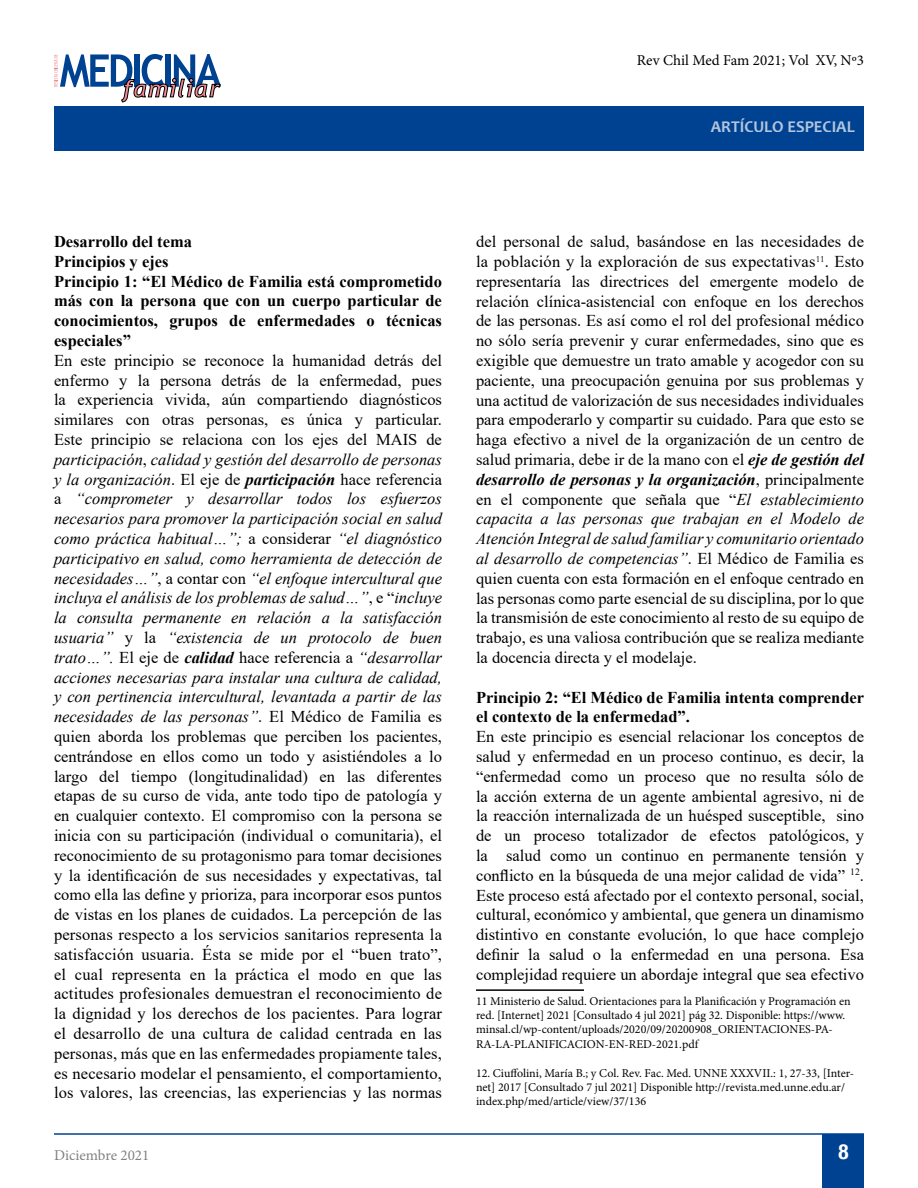
<style>
.page{position:relative;width:918px;height:1188px;background:#fff}
.page>*{position:absolute;margin:0;border:0;box-sizing:border-box;transform-origin:0 0}
.t1{font:700 condensed 21px "Helvetica Neue";color:#fff}
.t2{font:16.5px/19.8px "Times New Roman";color:#000;text-align:justify}
.t3{font:700 16.5px/19.8px "Times New Roman";color:#000;text-align:justify}
.t4{font:700 16.5px "Candara";color:#fff}
.t5{font:15px "Minion Pro";color:#000}
.t6{font:12px/14.4px "Minion Pro";color:#000}
.s1{font-style:italic}
.s2{font-weight:700;font-style:italic}
</style>
<div class="page">
<div style="left:54px;top:106px;width:810px;height:45px;background:#004292"></div>
<svg style="left:54px;top:54px;width:167px;height:49px"></svg>
<div style="left:823px;top:1134px;width:41px;height:54px;background:#004292"></div>
<hr style="left:476px;top:989px;width:108px;height:2px;background:#000">
<hr style="left:54px;top:1133px;width:810px;height:2px;background:#004292">
<p class="t5" style="left:637px;top:50px;width:229px">Rev Chil Med Fam 2021; Vol XV, Nº3</p>
<p class="t4" style="left:711px;top:116px;width:145px">ARTÍCULO ESPECIAL</p>
<p class="t3" style="left:54px;top:231px;width:140px">Desarrollo del tema</p>
<p class="t3" style="left:54px;top:251px;width:116px">Principios y ejes</p>
<p class="t3" style="left:54px;top:271px;width:390px">Principio 1: “El Médico de Familia está comprometido más con la persona que con un cuerpo particular de conocimientos, grupos de enfermedades o técnicas especiales”</p>
<p class="t2" style="left:54px;top:350px;width:390px">En este principio se reconoce la humanidad detrás del enfermo y la persona detrás de la enfermedad, pues la experiencia vivida, aún compartiendo diagnósticos similares con otras personas, es única y particular.<br>Este principio se relaciona con los ejes del MAIS de <span class="s1">participación</span>, <span class="s1">calidad y gestión del desarrollo de personas y la organización</span>. El eje de <span class="s2">participación</span> hace referencia a <span class="s1">“comprometer y desarrollar todos los esfuerzos necesarios para promover la participación social en salud como práctica habitual…”;</span> a considerar <span class="s1">“el diagnóstico participativo en salud, como herramienta de detección de necesidades…”</span>, a contar con <span class="s1">“el enfoque intercultural que incluya el análisis de los problemas de salud…”</span>, e “<span class="s1">incluye la consulta permanente en relación a la satisfacción usuaria”</span> y la <span class="s1">“existencia de un protocolo de buen trato…”.</span> El eje de <span class="s2">calidad</span> hace referencia a <span class="s1">“desarrollar acciones necesarias para instalar una cultura de calidad, y con pertinencia intercultural, levantada a partir de las necesidades de las personas”</span>. El Médico de Familia es quien aborda los problemas que perciben los pacientes, centrándose en ellos como un todo y asistiéndoles a lo largo del tiempo (longitudinalidad) en las diferentes etapas de su curso de vida, ante todo tipo de patología y en cualquier contexto. El compromiso con la persona se inicia con su participación (individual o comunitaria), el reconocimiento de su protagonismo para tomar decisiones y la identificación de sus necesidades y expectativas, tal como ella las define y prioriza, para incorporar esos puntos de vistas en los planes de cuidados. La percepción de las personas respecto a los servicios sanitarios representa la satisfacción usuaria. Ésta se mide por el “buen trato”, el cual representa en la práctica el modo en que las actitudes profesionales demuestran el reconocimiento de la dignidad y los derechos de los pacientes. Para lograr el desarrollo de una cultura de calidad centrada en las personas, más que en las enfermedades propiamente tales, es necesario modelar el pensamiento, el comportamiento, los valores, las creencias, las experiencias y las normas</p>
<p class="t5" style="left:54px;top:1145px;width:97px">Diciembre 2021</p>
<p class="t2" style="left:476px;top:231px;width:390px">del personal de salud, basándose en las necesidades de la población y la exploración de sus expectativas<sup>11</sup>. Esto representaría las directrices del emergente modelo de relación clínica-asistencial con enfoque en los derechos de las personas. Es así como el rol del profesional médico no sólo sería prevenir y curar enfermedades, sino que es exigible que demuestre un trato amable y acogedor con su paciente, una preocupación genuina por sus problemas y una actitud de valorización de sus necesidades individuales para empoderarlo y compartir su cuidado. Para que esto se haga efectivo a nivel de la organización de un centro de salud primaria, debe ir de la mano con el <span class="s2">eje de gestión del desarrollo de personas y la organización</span>, principalmente en el componente que señala que “<span class="s1">El establecimiento capacita a las personas que trabajan en el Modelo de Atención Integral de salud familiar y comunitario orientado al desarrollo de competencias”</span>. El Médico de Familia es quien cuenta con esta formación en el enfoque centrado en las personas como parte esencial de su disciplina, por lo que la transmisión de este conocimiento al resto de su equipo de trabajo, es una valiosa contribución que se realiza mediante la docencia directa y el modelaje.</p>
<p class="t3" style="left:476px;top:687px;width:390px">Principio 2: “El Médico de Familia intenta comprender el contexto de la enfermedad”.</p>
<p class="t2" style="left:476px;top:726px;width:390px">En este principio es esencial relacionar los conceptos de salud y enfermedad en un proceso continuo, es decir, la “enfermedad como un proceso que no resulta sólo de la acción externa de un agente ambiental agresivo, ni de la reacción internalizada de un huésped susceptible, sino de un proceso totalizador de efectos patológicos, y la salud como un continuo en permanente tensión y conflicto en la búsqueda de una mejor calidad de vida” <sup>12</sup>.<br>Este proceso está afectado por el contexto personal, social, cultural, económico y ambiental, que genera un dinamismo distintivo en constante evolución, lo que hace complejo definir la salud o la enfermedad en una persona. Esa complejidad requiere un abordaje integral que sea efectivo</p>
<p class="t6" style="left:476px;top:994px;width:376px">11 Ministerio de Salud. Orientaciones para la Planificación y Programación en red. [Internet] 2021 [Consultado 4 jul 2021] pág 32. Disponible: https://www. minsal.cl/wp-content/uploads/2020/09/20200908_ORIENTACIONES-PA-RA-LA-PLANIFICACION-EN-RED-2021.pdf</p>
<p class="t6" style="left:476px;top:1066px;width:380px">12. Ciuffolini, María B.; y Col. Rev. Fac. Med. UNNE XXXVII.: 1, 27-33, [Inter&shy;net] 2017 [Consultado 7 jul 2021] Disponible http://revista.med.unne.edu.ar/ index.php/med/article/view/37/136</p>
<p class="t1" style="left:839px;top:1139px;width:12px">8</p>
</div>
